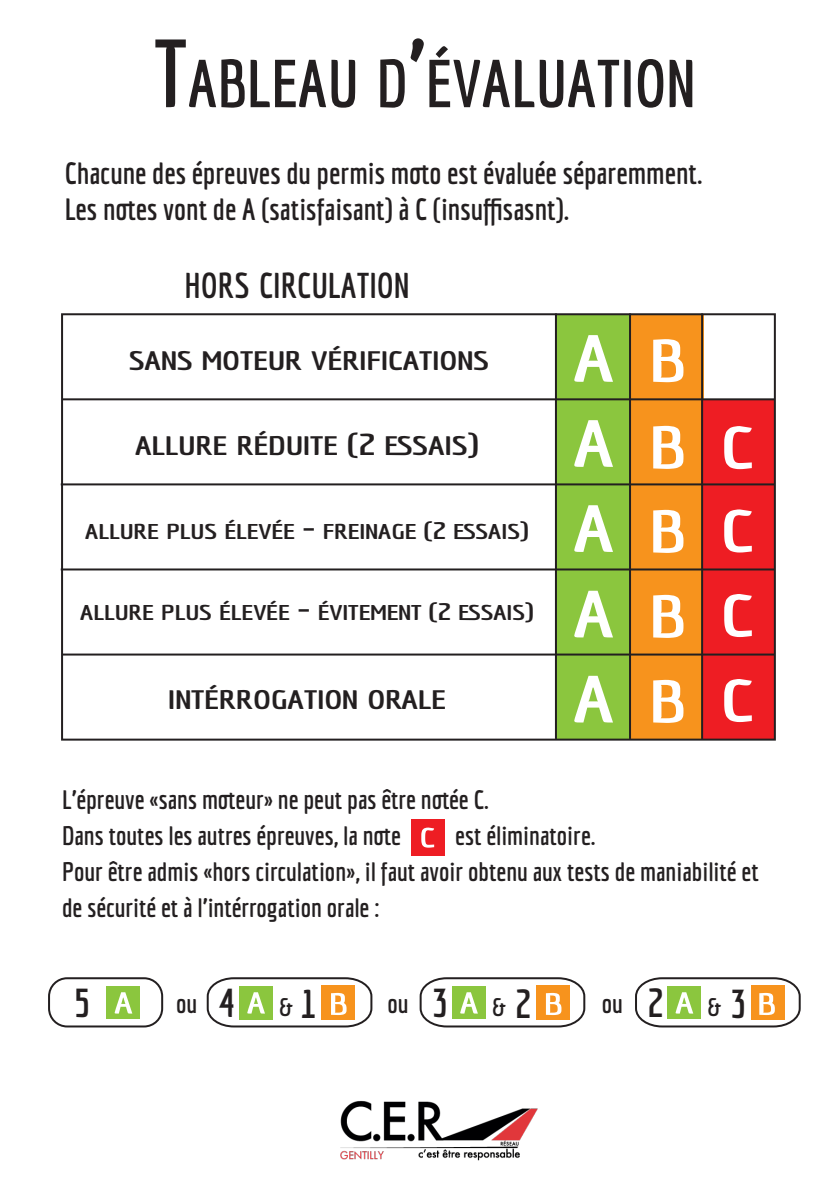
<style>
.page{position:relative;width:840px;height:1191px;background:#fff}
.page>*{position:absolute;margin:0;border:0;box-sizing:border-box;transform-origin:0 0}
.t1{font:700 65.8px "Economica";color:#231f20}
.t2{font:700 64.8px/85.2px "Economica";color:#fff;text-align:justify;scale:1.45 1}
.t3{font:700 58.2px/85.2px "Economica";color:#fff;text-align:justify;scale:1.47 1}
.t4{font:700 40px "Economica";color:#231f20}
.t5{font:700 35px "Economica";color:#231f20}
.t6{font:700 30px/36px "Economica";color:#231f20}
.t7{font:700 26px/36px "Economica";color:#231f20}
.t8{font:700 26px "Economica";letter-spacing:-.02em;color:#231f20;scale:1.47 1}
.t9{font:700 20.8px "Economica";letter-spacing:-.02em;color:#231f20;scale:1.47 1}
.s1{font-size:94px}
.s2{font-size:29.8px}
.s3{font-size:23.6px}
.s4{font-size:40px}
</style>
<div class="page">
<div style="left:556px;top:314px;width:73px;height:85px;background:#8bc63e"></div>
<div style="left:630px;top:315px;width:73px;height:84px;background:#f7931d"></div>
<div style="left:628px;top:399px;width:73px;height:84px;background:#f7931d"></div>
<div style="left:701px;top:400px;width:73px;height:84px;background:#ee1d23"></div>
<div style="left:701px;top:483px;width:72px;height:87px;background:#ee1d23"></div>
<div style="left:701px;top:570px;width:72px;height:84px;background:#ee1d23"></div>
<div style="left:628px;top:484px;width:73px;height:84px;background:#f7931d"></div>
<div style="left:628px;top:569px;width:73px;height:84px;background:#f7931d"></div>
<div style="left:630px;top:654px;width:73px;height:85px;background:#f7931d"></div>
<div style="left:702px;top:655px;width:72px;height:84px;background:#ee1d23"></div>
<div style="left:556px;top:400px;width:73px;height:84px;background:#8bc63e"></div>
<div style="left:556px;top:485px;width:73px;height:84px;background:#8bc63e"></div>
<div style="left:556px;top:570px;width:73px;height:85px;background:#8bc63e"></div>
<div style="left:556px;top:654px;width:73px;height:85px;background:#8bc63e"></div>
<img style="left:340px;top:1100px;width:198px;height:61px">
<div style="left:61px;top:313px;width:714px;height:427px;border:2px solid #231f20"></div>
<hr style="left:62px;top:398px;width:712px;height:2px;background:#231f20">
<hr style="left:61px;top:483px;width:712px;height:2px;background:#231f20">
<hr style="left:61px;top:568px;width:713px;height:2px;background:#231f20">
<hr style="left:62px;top:653px;width:712px;height:2px;background:#231f20">
<hr style="left:554px;top:313px;width:2px;height:426px;background:#231f20">
<hr style="left:628px;top:313px;width:2px;height:426px;background:#231f20">
<hr style="left:700px;top:313px;width:2px;height:426px;background:#231f20">
<div style="left:411px;top:819px;width:33px;height:36px;background:#ee1d23"></div>
<svg style="left:421px;top:827px;width:13px;height:20px"></svg>
<div style="left:48px;top:977px;width:115px;height:50px;border:2px solid #231f20;border-radius:18px"></div>
<div style="left:106px;top:986px;width:34px;height:32px;background:#8bc63e"></div>
<svg style="left:115px;top:992px;width:17px;height:21px"></svg>
<svg style="left:206px;top:977px;width:167px;height:51px"></svg>
<svg style="left:419px;top:977px;width:167px;height:51px"></svg>
<svg style="left:635px;top:977px;width:166px;height:51px"></svg>
<h1 class="t1" style="left:153px;top:46px;width:543px"><span class="s1">T</span>ABLEAU D<span class="s1">’</span>ÉVALUATION</h1>
<p class="t6" style="left:65px;top:154px;width:639px">Chacune des épreuves du permis moto est évaluée séparemment.<br>Les notes vont de A (satisfaisant) à C (insuffisasnt).</p>
<h3 class="t5" style="left:184px;top:265px;width:226px">HORS CIRCULATION</h3>
<p class="t8" style="left:128px;top:346px;width:247px">SANS MOTEUR VÉRIFICATIONS</p>
<p class="t8" style="left:135px;top:430px;width:235px">ALLURE RÉDUITE <span class="s2">(2</span> ESSAIS<span class="s2">)</span></p>
<p class="t9" style="left:85px;top:519px;width:303px">ALLURE PLUS ÉLEVÉE <span class="s2">-</span> FREINAGE <span class="s3">(2</span> ESSAIS<span class="s3">)</span></p>
<p class="t9" style="left:80px;top:600px;width:310px">ALLURE PLUS ÉLEVÉE <span class="s2">-</span> ÉVITEMENT <span class="s3">(2</span> ESSAIS<span class="s3">)</span></p>
<p class="t8" style="left:167px;top:684px;width:191px">INTÉRROGATION ORALE</p>
<h2 class="t2" style="left:572px;top:315px;width:31px">A A A A A</h2>
<h3 class="t3" style="left:647px;top:317px;width:27px">B B B B B</h3>
<h3 class="t3" style="left:719px;top:405px;width:25px;line-height:84.2px">C C C C</h3>
<p class="t7" style="left:62px;top:781px;width:428px">L’épreuve «sans moteur» ne peut pas être notée C.<br>Dans toutes les autres épreuves, la note</p>
<p class="t7" style="left:62px;top:817px;width:697px;text-indent:393px">est éliminatoire.<br>Pour être admis «hors circulation», il faut avoir obtenu aux tests de maniabilité et de sécurité et à l’intérrogation orale :</p>
<h3 class="t4" style="left:74px;top:979px;width:18px">5</h3>
<p class="t7" style="left:176px;top:985px;width:141px">ou <span class="s4">4</span> &amp;<span class="s4">1</span></p>
<p class="t7" style="left:387px;top:985px;width:145px">ou <span class="s4">3</span> &amp;<span class="s4">2</span></p>
<p class="t7" style="left:601px;top:985px;width:146px">ou <span class="s4">2</span> &amp;<span class="s4">3</span></p>
</div>
